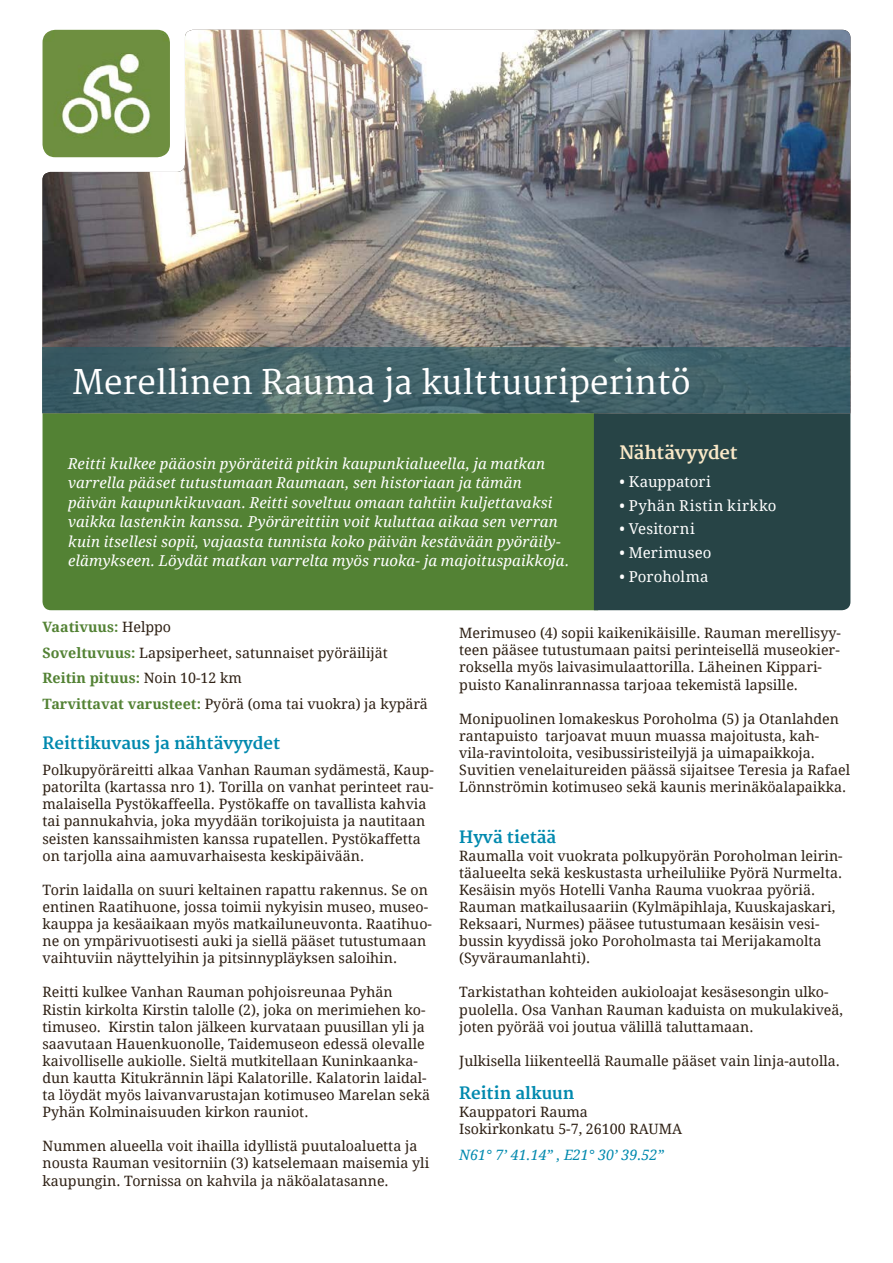
<style>
.page{position:relative;width:893px;height:1263px;background:#fff}
.page>*{position:absolute;margin:0;border:0;box-sizing:border-box;transform-origin:0 0}
.t1{font:33px "Merriweather";color:#fff}
.t2{font:700 18px "Merriweather";letter-spacing:-.005em;color:#f9e8c7}
.t3{font:700 16.5px "Merriweather";color:#0089ae}
.t4{font:italic 15px/19.5px "Droid Serif";letter-spacing:.01em;color:#fff}
.t5{font:15px "Droid Serif";letter-spacing:.01em;color:#fff}
.t6{font:15px "Droid Serif";letter-spacing:.035em;color:#fff}
.t7{font:14.25px/17.1px "Droid Serif";color:#2e2014}
.t8{font:italic 14.25px "Droid Serif";color:#0089ae}
.s1{font-weight:700;color:#538234}
</style>
<div class="page">
<img style="left:43px;top:30px;width:807px;height:317px">
<svg style="left:43px;top:347px;width:807px;height:66px;background:#426269"></svg>
<div style="left:43px;top:413px;width:551px;height:197px;background:#538234"></div>
<div style="left:594px;top:413px;width:256px;height:197px;background:#274446"></div>
<img style="left:43px;top:30px;width:127px;height:127px">
<h1 class="t1" style="left:72px;top:363px;width:620px">Merellinen Rauma ja kulttuuriperintö</h1>
<p class="t4" style="left:68px;top:454px;width:503px">Reitti kulkee pääosin pyöräteitä pitkin kaupunkialueella, ja matkan varrella pääset tutustumaan Raumaan, sen historiaan ja tämän päivän kaupunkikuvaan. Reitti soveltuu omaan tahtiin kuljettavaksi vaikka lastenkin kanssa. Pyöräreittiin voit kuluttaa aikaa sen verran kuin itsellesi sopii, vajaasta tunnista koko päivän kestävään pyöräily&shy;elämykseen. Löydät matkan varrelta myös ruoka- ja majoituspaikkoja.</p>
<p class="t2" style="left:619px;top:442px;width:120px">Nähtävyydet</p>
<p class="t5" style="left:619px;top:473px;width:93px">• Kauppatori</p>
<p class="t6" style="left:619px;top:496px;width:159px">• Pyhän Ristin kirkko</p>
<p class="t5" style="left:619px;top:520px;width:77px">• Vesitorni</p>
<p class="t5" style="left:619px;top:544px;width:94px">• Merimuseo</p>
<p class="t5" style="left:619px;top:568px;width:91px">• Poroholma</p>
<p class="t7" style="left:43px;top:614px;width:387px;line-height:25.7px"><span class="s1">Vaativuus:</span> Helppo<br><span class="s1">Soveltuvuus:</span> Lapsiperheet, satunnaiset pyöräilijät <span class="s1">Reitin pituus:</span> Noin 10-12 km<br><span class="s1">Tarvittavat varusteet:</span> Pyörä (oma tai vuokra) ja kypärä</p>
<p class="t3" style="left:43px;top:733px;width:239px">Reittikuvaus ja nähtävyydet</p>
<p class="t7" style="left:43px;top:762px;width:393px">Polkupyöräreitti alkaa Vanhan Rauman sydämestä, Kaup&shy;patorilta (kartassa nro 1). Torilla on vanhat perinteet rau&shy;malaisella Pystökaffeella. Pystökaffe on tavallista kahvia tai pannukahvia, joka myydään torikojuista ja nautitaan seisten kanssaihmisten kanssa rupatellen. Pystökaffetta on tarjolla aina aamuvarhaisesta keskipäivään.</p>
<p class="t7" style="left:43px;top:881px;width:391px">Torin laidalla on suuri keltainen rapattu rakennus. Se on entinen Raatihuone, jossa toimii nykyisin museo, museo&shy;kauppa ja kesäaikaan myös matkailuneuvonta. Raatihuo&shy;ne on ympärivuotisesti auki ja siellä pääset tutustumaan vaihtuviin näyttelyihin ja pitsinnypläyksen saloihin.</p>
<p class="t7" style="left:43px;top:984px;width:389px">Reitti kulkee Vanhan Rauman pohjoisreunaa Pyhän Ristin kirkolta Kirstin talolle (2), joka on merimiehen ko&shy;timuseo. Kirstin talon jälkeen kurvataan puusillan yli ja saavutaan Hauenkuonolle, Taidemuseon edessä olevalle kaivolliselle aukiolle. Sieltä mutkitellaan Kuninkaanka&shy;dun kautta Kitukrännin läpi Kalatorille. Kalatorin laidal&shy;ta löydät myös laivanvarustajan kotimuseo Marelan sekä Pyhän Kolminaisuuden kirkon rauniot.</p>
<p class="t7" style="left:43px;top:1138px;width:388px">Nummen alueella voit ihailla idyllistä puutaloaluetta ja nousta Rauman vesitorniin (3) katselemaan maisemia yli kaupungin. Tornissa on kahvila ja näköalatasanne.</p>
<p class="t7" style="left:459px;top:625px;width:383px">Merimuseo (4) sopii kaikenikäisille. Rauman merellisyy&shy;teen pääsee tutustumaan paitsi perinteisellä museokier&shy;roksella myös laivasimulaattorilla. Läheinen Kippari&shy;puisto Kanalinrannassa tarjoaa tekemistä lapsille.</p>
<p class="t7" style="left:459px;top:710px;width:392px">Monipuolinen lomakeskus Poroholma (5) ja Otanlahden rantapuisto tarjoavat muun muassa majoitusta, kah&shy;vila-ravintoloita, vesibussiristeilyjä ja uimapaikkoja.<br>Suvitien venelaitureiden päässä sijaitsee Teresia ja Rafael Lönnströmin kotimuseo sekä kaunis merinäköalapaikka.</p>
<p class="t3" style="left:459px;top:827px;width:98px">Hyvä tietää</p>
<p class="t7" style="left:459px;top:847px;width:385px">Raumalla voit vuokrata polkupyörän Poroholman leirin&shy;täalueelta sekä keskustasta urheiluliike Pyörä Nurmelta.<br>Kesäisin myös Hotelli Vanha Rauma vuokraa pyöriä.<br>Rauman matkailusaariin (Kylmäpihlaja, Kuuskajaskari, Reksaari, Nurmes) pääsee tutustumaan kesäisin vesi&shy;bussin kyydissä joko Poroholmasta tai Merijakamolta (Syväraumanlahti).</p>
<p class="t7" style="left:459px;top:984px;width:385px">Tarkistathan kohteiden aukioloajat kesäsesongin ulko&shy;puolella. Osa Vanhan Rauman kaduista on mukulakiveä, joten pyörää voi joutua välillä taluttamaan.</p>
<p class="t7" style="left:459px;top:1052px;width:382px">Julkisella liikenteellä Raumalle pääset vain linja-autolla.</p>
<p class="t3" style="left:459px;top:1084px;width:117px">Reitin alkuun</p>
<p class="t7" style="left:459px;top:1104px;width:224px">Kauppatori Rauma<br>Isokirkonkatu 5-7, 26100 RAUMA</p>
<p class="t8" style="left:459px;top:1147px;width:206px">N61° 7’ 41.14” , E21° 30’ 39.52”</p>
</div>
